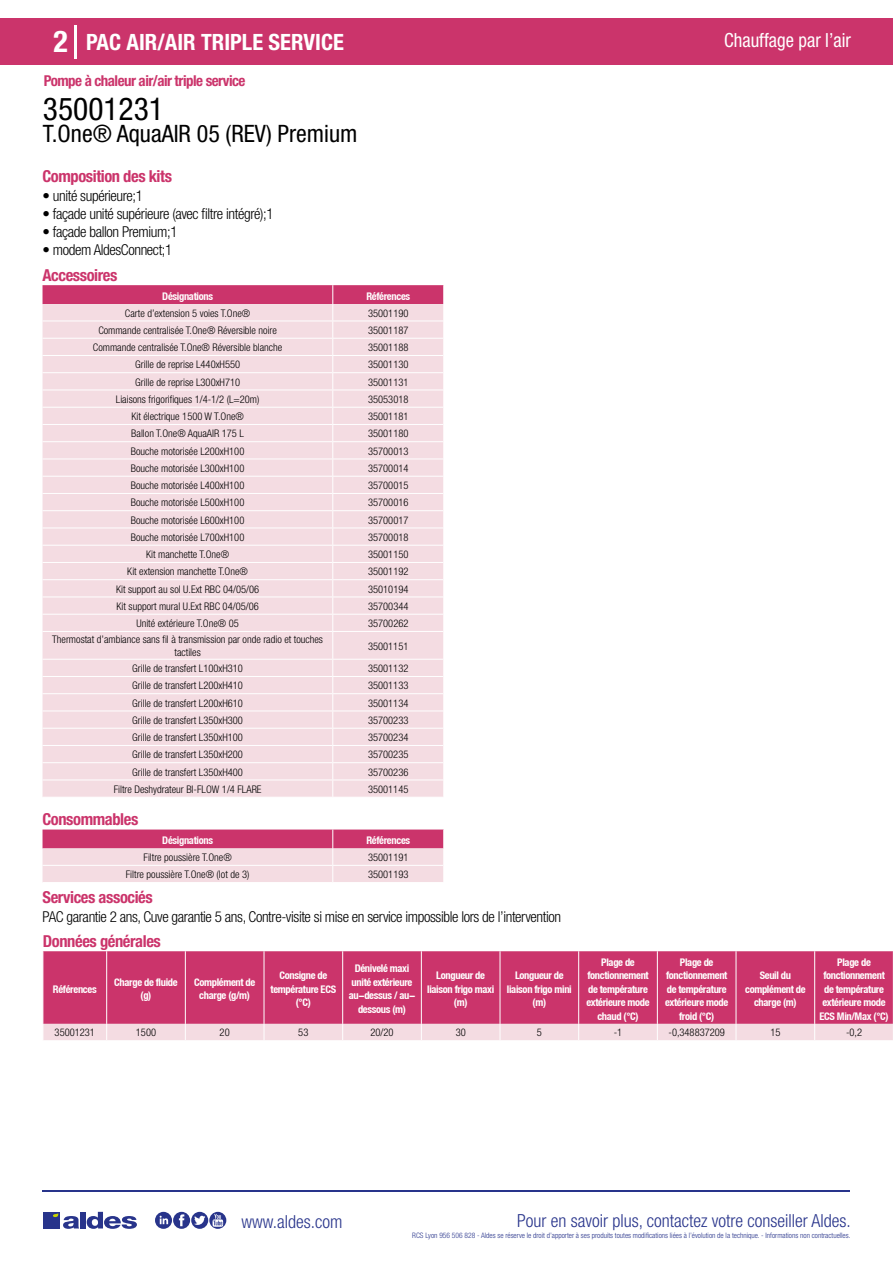
<style>
.page{position:relative;width:893px;height:1263px;background:#fff}
.page>*{position:absolute;margin:0;border:0;box-sizing:border-box;transform-origin:0 0}
.t1{font:condensed 31.5px "Helvetica Neue LT Std";color:#000}
.t2{font:700 condensed 30px "Helvetica Neue LT Std";color:#fff}
.t3{font:condensed 24px "Helvetica Neue LT Std";color:#000}
.t4{font:700 condensed 22.5px "Helvetica Neue LT Std";color:#fff}
.t5{font:condensed 19.5px "Helvetica Neue LT Std";color:#fff;scale:.95 1}
.t6{font:300 condensed 18px "Helvetica Neue";color:#28348b}
.t7{font:700 condensed 16.5px "Helvetica Neue LT Std";letter-spacing:-.025em;color:#cb346b}
.t8{font:300 condensed 15px "Helvetica Neue LT Std";letter-spacing:-.025em;color:#000}
.t9{font:700 condensed 15px "Helvetica Neue LT Std";letter-spacing:-.035em;color:#cb346b}
.t10{font:300 condensed 10.5px/12.6px "Helvetica Neue";color:#000;text-align:center}
.t11{font:700 condensed 10.5px/13.5px "Helvetica Neue";letter-spacing:-.03em;color:#fff;text-align:center}
.t12{font:300 condensed 7.5px "Helvetica Neue";color:#28348b}
</style>
<div class="page">
<div style="left:0;top:18px;width:893px;height:46px;background:#cb346b"></div>
<hr style="left:74px;top:25px;width:2px;height:33px;background:#fff">
<hr style="left:43px;top:1190px;width:807px;height:1px;background:#28348b">
<svg style="left:155px;top:1212px;width:71px;height:17px"></svg>
<div style="left:43px;top:1212px;width:17px;height:16px;background:#28348b"></div>
<div style="left:80px;top:1212px;width:6px;height:16px;background:#28348b"></div>
<svg style="left:87px;top:1212px;width:50px;height:17px"></svg>
<svg style="left:53px;top:1213px;width:26px;height:16px"></svg>
<svg style="left:43px;top:285px;width:401px;height:512px;background:#f3d7df"></svg>
<svg style="left:43px;top:829px;width:401px;height:53px;background:#e5a2b9"></svg>
<div style="left:44px;top:951px;width:848px;height:73px;background:#cb346b"></div>
<hr style="left:106px;top:951px;width:1px;height:73px;background:#fff">
<hr style="left:185px;top:951px;width:1px;height:73px;background:#fff">
<hr style="left:264px;top:951px;width:1px;height:73px;background:#fff">
<hr style="left:342px;top:951px;width:1px;height:73px;background:#fff">
<hr style="left:421px;top:951px;width:1px;height:73px;background:#fff">
<hr style="left:500px;top:951px;width:1px;height:73px;background:#fff">
<hr style="left:578px;top:951px;width:1px;height:73px;background:#fff">
<hr style="left:657px;top:951px;width:1px;height:73px;background:#fff">
<hr style="left:736px;top:951px;width:1px;height:73px;background:#fff">
<hr style="left:814px;top:951px;width:1px;height:73px;background:#fff">
<div style="left:43px;top:1024px;width:850px;height:16px;background:#f4dce2"></div>
<h2 class="t2" style="left:54px;top:24px;width:16px">2</h2>
<h3 class="t4" style="left:86px;top:28px;width:259px">PAC AIR/AIR TRIPLE SERVICE</h3>
<h3 class="t5" style="left:724px;top:29px;width:135px">Chauffage par l’air</h3>
<h3 class="t9" style="left:44px;top:71px;width:203px">Pompe à chaleur air/air triple service</h3>
<h1 class="t1" style="left:43px;top:91px;width:122px">35001231</h1>
<h3 class="t3" style="left:43px;top:120px;width:316px">T.One® AquaAIR 05 (REV) Premium</h3>
<h3 class="t7" style="left:43px;top:166px;width:131px">Composition des kits</h3>
<h3 class="t8" style="left:43px;top:187px;width:102px">• unité supérieure;1</h3>
<h3 class="t8" style="left:43px;top:205px;width:233px">• façade unité supérieure (avec filtre intégré);1</h3>
<h3 class="t8" style="left:43px;top:223px;width:137px">• façade ballon Premium;1</h3>
<h3 class="t8" style="left:43px;top:241px;width:131px">• modem AldesConnect;1</h3>
<h3 class="t7" style="left:43px;top:265px;width:76px">Accessoires</h3>
<p class="t11" style="left:162px;top:289px;width:52px">Désignations</p>
<p class="t11" style="left:366px;top:289px;width:45px">Références</p>
<p class="t10" style="left:125px;top:306px;width:127px">Carte d’extension 5 voies T.One®</p>
<p class="t10" style="left:368px;top:306px;width:42px">35001190</p>
<p class="t10" style="left:98px;top:324px;width:180px">Commande centralisée T.One® Réversible noire</p>
<p class="t10" style="left:368px;top:324px;width:42px">35001187</p>
<p class="t10" style="left:93px;top:341px;width:191px">Commande centralisée T.One® Réversible blanche</p>
<p class="t10" style="left:368px;top:341px;width:42px">35001188</p>
<p class="t10" style="left:135px;top:358px;width:107px">Grille de reprise L440xH550</p>
<p class="t10" style="left:368px;top:358px;width:42px">35001130</p>
<p class="t10" style="left:135px;top:375px;width:107px">Grille de reprise L300xH710</p>
<p class="t10" style="left:368px;top:375px;width:42px">35001131</p>
<p class="t10" style="left:116px;top:393px;width:145px">Liaisons frigorifiques 1/4-1/2 (L=20m)</p>
<p class="t10" style="left:368px;top:393px;width:42px">35053018</p>
<p class="t10" style="left:131px;top:410px;width:114px">Kit électrique 1500 W T.One®</p>
<p class="t10" style="left:368px;top:410px;width:42px">35001181</p>
<p class="t10" style="left:131px;top:427px;width:114px">Ballon T.One® AquaAIR 175 L</p>
<p class="t10" style="left:368px;top:427px;width:42px">35001180</p>
<p class="t10" style="left:131px;top:444px;width:115px">Bouche motorisée L200xH100</p>
<p class="t10" style="left:368px;top:444px;width:42px">35700013</p>
<p class="t10" style="left:131px;top:462px;width:115px">Bouche motorisée L300xH100</p>
<p class="t10" style="left:368px;top:462px;width:42px">35700014</p>
<p class="t10" style="left:131px;top:479px;width:115px">Bouche motorisée L400xH100</p>
<p class="t10" style="left:368px;top:479px;width:42px">35700015</p>
<p class="t10" style="left:131px;top:496px;width:115px">Bouche motorisée L500xH100</p>
<p class="t10" style="left:368px;top:496px;width:42px">35700016</p>
<p class="t10" style="left:131px;top:513px;width:115px">Bouche motorisée L600xH100</p>
<p class="t10" style="left:368px;top:513px;width:42px">35700017</p>
<p class="t10" style="left:131px;top:531px;width:115px">Bouche motorisée L700xH100</p>
<p class="t10" style="left:368px;top:531px;width:42px">35700018</p>
<p class="t10" style="left:146px;top:548px;width:85px">Kit manchette T.One®</p>
<p class="t10" style="left:368px;top:548px;width:42px">35001150</p>
<p class="t10" style="left:127px;top:565px;width:122px">Kit extension manchette T.One®</p>
<p class="t10" style="left:368px;top:565px;width:42px">35001192</p>
<p class="t10" style="left:116px;top:582px;width:145px">Kit support au sol U.Ext RBC 04/05/06</p>
<p class="t10" style="left:368px;top:582px;width:42px">35010194</p>
<p class="t10" style="left:117px;top:600px;width:144px">Kit support mural U.Ext RBC 04/05/06</p>
<p class="t10" style="left:368px;top:600px;width:42px">35700344</p>
<p class="t10" style="left:136px;top:617px;width:104px">Unité extérieure T.One® 05</p>
<p class="t10" style="left:368px;top:617px;width:42px">35700262</p>
<p class="t10" style="left:52px;top:633px;width:272px">Thermostat d’ambiance sans fil à transmission par onde radio et touches tactiles</p>
<p class="t10" style="left:368px;top:639px;width:42px">35001151</p>
<p class="t10" style="left:132px;top:662px;width:112px">Grille de transfert L100xH310</p>
<p class="t10" style="left:368px;top:662px;width:42px">35001132</p>
<p class="t10" style="left:132px;top:679px;width:112px">Grille de transfert L200xH410</p>
<p class="t10" style="left:368px;top:679px;width:42px">35001133</p>
<p class="t10" style="left:132px;top:696px;width:112px">Grille de transfert L200xH610</p>
<p class="t10" style="left:368px;top:696px;width:42px">35001134</p>
<p class="t10" style="left:132px;top:714px;width:112px">Grille de transfert L350xH300</p>
<p class="t10" style="left:368px;top:714px;width:42px">35700233</p>
<p class="t10" style="left:132px;top:731px;width:112px">Grille de transfert L350xH100</p>
<p class="t10" style="left:368px;top:731px;width:42px">35700234</p>
<p class="t10" style="left:132px;top:748px;width:112px">Grille de transfert L350xH200</p>
<p class="t10" style="left:368px;top:748px;width:42px">35700235</p>
<p class="t10" style="left:132px;top:765px;width:112px">Grille de transfert L350xH400</p>
<p class="t10" style="left:368px;top:765px;width:42px">35700236</p>
<p class="t10" style="left:114px;top:783px;width:149px">Filtre Deshydrateur BI-FLOW 1/4 FLARE</p>
<p class="t10" style="left:368px;top:783px;width:42px">35001145</p>
<h3 class="t7" style="left:43px;top:809px;width:97px">Consommables</h3>
<p class="t11" style="left:162px;top:833px;width:52px">Désignations</p>
<p class="t11" style="left:366px;top:833px;width:45px">Références</p>
<p class="t10" style="left:144px;top:851px;width:90px">Filtre poussière T.One®</p>
<p class="t10" style="left:368px;top:851px;width:42px">35001191</p>
<p class="t10" style="left:126px;top:868px;width:125px">Filtre poussière T.One® (lot de 3)</p>
<p class="t10" style="left:368px;top:868px;width:42px">35001193</p>
<h3 class="t7" style="left:43px;top:887px;width:112px">Services associés</h3>
<h3 class="t8" style="left:43px;top:908px;width:520px">PAC garantie 2 ans, Cuve garantie 5 ans, Contre-visite si mise en service impossible lors de l’intervention</h3>
<h3 class="t7" style="left:43px;top:931px;width:119px">Données générales</h3>
<p class="t11" style="left:53px;top:982px;width:45px">Références</p>
<p class="t11" style="left:114px;top:975px;width:65px">Charge de fluide (g)</p>
<p class="t11" style="left:194px;top:975px;width:63px">Complément de charge (g/m)</p>
<p class="t11" style="left:271px;top:968px;width:67px">Consigne de température ECS (°C)</p>
<p class="t11" style="left:349px;top:962px;width:68px">Dénivelé maxi unité extérieure au-dessus / au&shy;dessous (m)</p>
<p class="t11" style="left:427px;top:968px;width:69px">Longueur de liaison frigo maxi (m)</p>
<p class="t11" style="left:507px;top:968px;width:66px">Longueur de liaison frigo mini (m)</p>
<p class="t11" style="left:586px;top:955px;width:65px">Plage de fonctionnement de température extérieure mode chaud (°C)</p>
<p class="t11" style="left:665px;top:955px;width:65px">Plage de fonctionnement de température extérieure mode froid (°C)</p>
<p class="t11" style="left:745px;top:968px;width:62px">Seuil du complément de charge (m)</p>
<p class="t11" style="left:819px;top:955px;width:71px">Plage de fonctionnement de température extérieure mode<br>ECS Min/Max (°C)</p>
<p class="t10" style="left:55px;top:1026px;width:42px">35001231</p>
<p class="t10" style="left:136px;top:1026px;width:22px">1500</p>
<p class="t10" style="left:220px;top:1026px;width:12px">20</p>
<p class="t10" style="left:298px;top:1026px;width:12px">53</p>
<p class="t10" style="left:370px;top:1026px;width:25px">20/20</p>
<p class="t10" style="left:456px;top:1026px;width:12px">30</p>
<p class="t10" style="left:537px;top:1026px;width:7px">5</p>
<p class="t10" style="left:614px;top:1026px;width:10px">-1</p>
<p class="t10" style="left:668px;top:1026px;width:58px">-0,348837209</p>
<p class="t10" style="left:770px;top:1026px;width:12px">15</p>
<p class="t10" style="left:846px;top:1026px;width:18px">-0,2</p>
<h3 class="t6" style="left:241px;top:1211px;width:102px">www.aldes.com</h3>
<h3 class="t6" style="left:517px;top:1211px;width:335px">Pour en savoir plus, contactez votre conseiller Aldes.</h3>
<p class="t12" style="left:412px;top:1230px;width:440px">RCS Lyon 956 506 828 - Aldes se réserve le droit d’apporter à ses produits toutes modifications liées à l’évolution de la technique. - Informations non contractuelles.</p>
</div>
